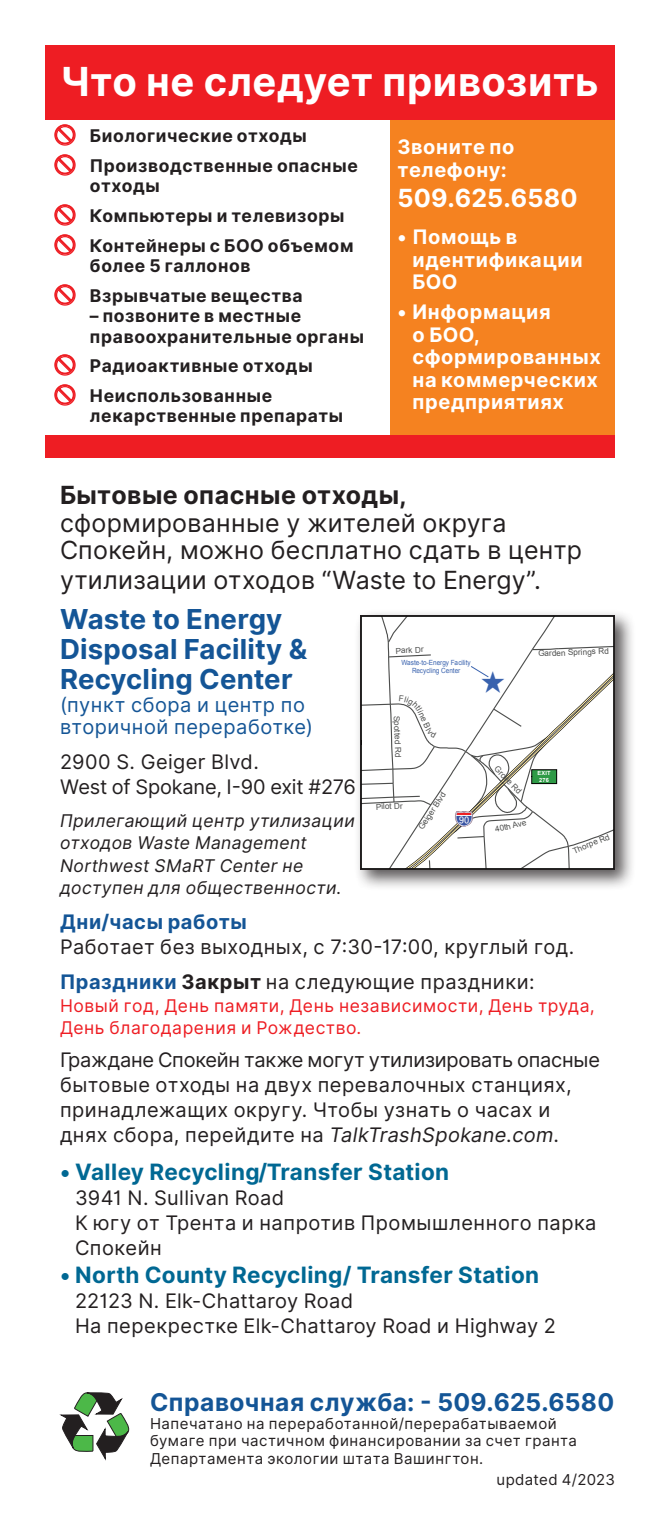
<style>
.page{position:relative;width:660px;height:1530px;background:#fff}
.page>*{position:absolute;margin:0;border:0;box-sizing:border-box;transform-origin:0 0}
.t1{font:700 40px "Inter";letter-spacing:.01em;color:#fff}
.t2{font:39.75px "ESRI Default Marker";color:#3962ae}
.t3{font:700 27.5px/30px "Inter";letter-spacing:.005em;color:#145596}
.t4{font:25px/27.5px "Inter";letter-spacing:.01em;color:#231f20}
.t5{font:700 25px "Inter";letter-spacing:.02em;color:#231f20}
.t6{font:700 25px "Inter";letter-spacing:.005em;color:#fff}
.t7{font:700 24.5px "Inter";letter-spacing:.02em;color:#145596}
.t8{font:23.75px "Ddvwa 09 h";color:#ee1f23}
.t9{font:700 22.5px "Inter";letter-spacing:.015em;color:#006893}
.t10{font:20px/25px "Inter";letter-spacing:.02em;color:#231f20}
.t11{font:700 20px/22.5px "Inter";letter-spacing:.03em;color:#fff}
.t12{font:20px/25px "Inter";letter-spacing:-.005em;color:#231f20}
.t13{font:20px/22.5px "Inter";letter-spacing:.025em;color:#145596}
.t14{font:700 20px "Inter";letter-spacing:.03em;color:#145596}
.t15{font:700 17.5px/30px "Inter";letter-spacing:.04em;color:#231f20}
.t16{font:italic 17.5px/22.5px "Inter";letter-spacing:.025em;color:#231f20}
.t17{font:17.5px/22.5px "Inter";letter-spacing:.03em;color:#ee1d23}
.t18{font:15px/17.5px "Inter";letter-spacing:.035em;color:#231f20}
.t19{font:15px "Inter";letter-spacing:.015em;color:#231f20}
.t20{font:8.25px "Arial";color:#4d4e4d}
.t21{font:7px/8.2px "Arial";letter-spacing:-.015em;color:#3962ae;text-align:center;scale:.91 1}
.t22{font:700 5.75px/6.8px "Arial";letter-spacing:.035em;color:#fff}
.s1{font-weight:700;color:#145596}
.s2{font-weight:700}
.s3{color:#3853a3}
.s4{color:#fff}
.s5{color:#040503}
.s6{font-style:italic}
</style>
<div class="page">
<div style="left:45px;top:45px;width:570px;height:75px;background:#ee1d23"></div>
<div style="left:390px;top:120px;width:225px;height:315px;background:#f58220"></div>
<div style="left:354px;top:609px;width:282px;height:282px;background:#231f20;opacity:.75"></div>
<div style="left:45px;top:435px;width:570px;height:23px;background:#ee1d23"></div>
<svg style="left:59px;top:1392px;width:71px;height:69px"></svg>
<svg style="left:360px;top:615px;width:255px;height:255px"></svg>
<h1 class="t1" style="left:60px;top:52px;width:540px">Что не следует привозить</h1>
<p class="t15" style="left:90px;top:122px;width:269px">Биологические отходы<br>Производственные опасные</p>
<p class="t15" style="left:90px;top:172px;width:265px">отходы<br>Компьютеры и телевизоры<br>Контейнеры с БОО объемом</p>
<p class="t15" style="left:90px;top:252px;width:214px">более 5 галлонов<br>Взрывчатые вещества</p>
<p class="t15" style="left:90px;top:307px;width:276px;line-height:20px">– позвоните в местные правоохранительные органы</p>
<p class="t15" style="left:90px;top:352px;width:224px">Радиоактивные отходы<br>Неиспользованные</p>
<p class="t15" style="left:90px;top:402px;width:255px">лекарственные препараты</p>
<p class="t11" style="left:398px;top:136px;width:119px">Звоните по телефону:</p>
<p class="t6" style="left:398px;top:179px;width:182px">509.625.6580</p>
<p class="t11" style="left:412px;top:226px;width:172px;text-indent:-15px">• Помощь в идентификации<br>БОО</p>
<p class="t11" style="left:412px;top:301px;width:190px;text-indent:-15px">• Информация<br>о БОО, сформированных на коммерческих предприятиях</p>
<p class="t5" style="left:60px;top:477px;width:348px">Бытовые опасные отходы,</p>
<p class="t4" style="left:60px;top:509px;width:524px">сформированные у жителей округа<br>Спокейн, можно бесплатно сдать в центр</p>
<p class="t4" style="left:60px;top:566px;width:483px">утилизации отходов “Waste to Energy”.</p>
<h3 class="t3" style="left:60px;top:605px;width:249px">Waste to Energy<br>Disposal Facility &amp;<br>Recycling Center</h3>
<p class="t13" style="left:60px;top:693px;width:255px">(пункт сбора и центр по вторичной переработке)</p>
<p class="t12" style="left:60px;top:749px;width:298px">2900 S. Geiger Blvd.<br>West of Spokane, I-90 exit #276</p>
<p class="t16" style="left:60px;top:809px;width:296px">Прилегающий центр утилизации отходов Waste Management<br>Northwest SMaRT Center не доступен для общественности.</p>
<p class="t14" style="left:60px;top:907px;width:188px">Дни/часы работы</p>
<p class="t10" style="left:60px;top:929px;width:516px;line-height:35px">Работает без выходных, с 7:30-17:00, круглый год.<br><span class="s1">Праздники</span> <span class="s2">Закрыт</span> на следующие праздники:</p>
<p class="t17" style="left:60px;top:994px;width:536px">Новый год, День памяти, День независимости, День труда,<br>День благодарения и Рождество.</p>
<p class="t20" style="left:395px;top:645px;width:29px;rotate:-3deg">Park Dr</p>
<p class="t20" style="left:538px;top:648px;width:72px;rotate:-2deg">Garden Springs Rd</p>
<p class="t21" style="left:402px;top:658px;width:77px">Waste-to-Energy Facility<br>Recycling Center</p>
<h2 class="t2" style="left:479px;top:659px;width:29px">^</h2>
<p class="t20" style="left:402px;top:716px;width:43px;rotate:88deg">Spotted Rd</p>
<p class="t20" style="left:500px;top:764px;width:37px;rotate:46deg">Grove Rd</p>
<p class="t22" style="left:538px;top:770px;width:15px">EXIT<br>276</p>
<p class="t20" style="left:416px;top:826px;width:45px;rotate:-57deg">Geiger Blvd</p>
<p class="t20" style="left:376px;top:801px;width:28px;rotate:-3deg">Pilot Dr</p>
<p class="t8" style="left:456px;top:806px;width:19px">!<span class="s3">"</span><span class="s4">b</span><span class="s5">$</span></p>
<p class="t20" style="left:494px;top:824px;width:33px;rotate:-14deg">40th Ave</p>
<p class="t20" style="left:571px;top:846px;width:40px;rotate:-23deg">Thorpe Rd</p>
<p class="t10" style="left:60px;top:1047px;width:541px">Граждане Спокейн также могут утилизировать опасные бытовые отходы на двух перевалочных станциях, принадлежащих округу. Чтобы узнать о часах и днях сбора, перейдите на <span class="s6">TalkTrashSpokane.com</span>.</p>
<p class="t9" style="left:60px;top:1155px;width:391px">• Valley Recycling/Transfer Station</p>
<p class="t10" style="left:75px;top:1185px;width:523px">3941 N. Sullivan Road<br>К югу от Трента и напротив Промышленного парка<br>Спокейн</p>
<p class="t9" style="left:60px;top:1258px;width:481px">• North County Recycling/ Transfer Station</p>
<p class="t10" style="left:75px;top:1288px;width:482px">22123 N. Elk-Chattaroy Road<br>На перекрестке Elk-Chattaroy Road и Highway 2</p>
<p class="t7" style="left:150px;top:1384px;width:466px">Справочная служба: - 509.625.6580</p>
<p class="t18" style="left:150px;top:1415px;width:429px">Напечатано на переработанной/перерабатываемой бумаге при частичном финансировании за счет гранта<br>Департамента экологии штата Вашингтон.</p>
<p class="t19" style="left:497px;top:1469px;width:120px">updated 4/2023</p>
</div>
